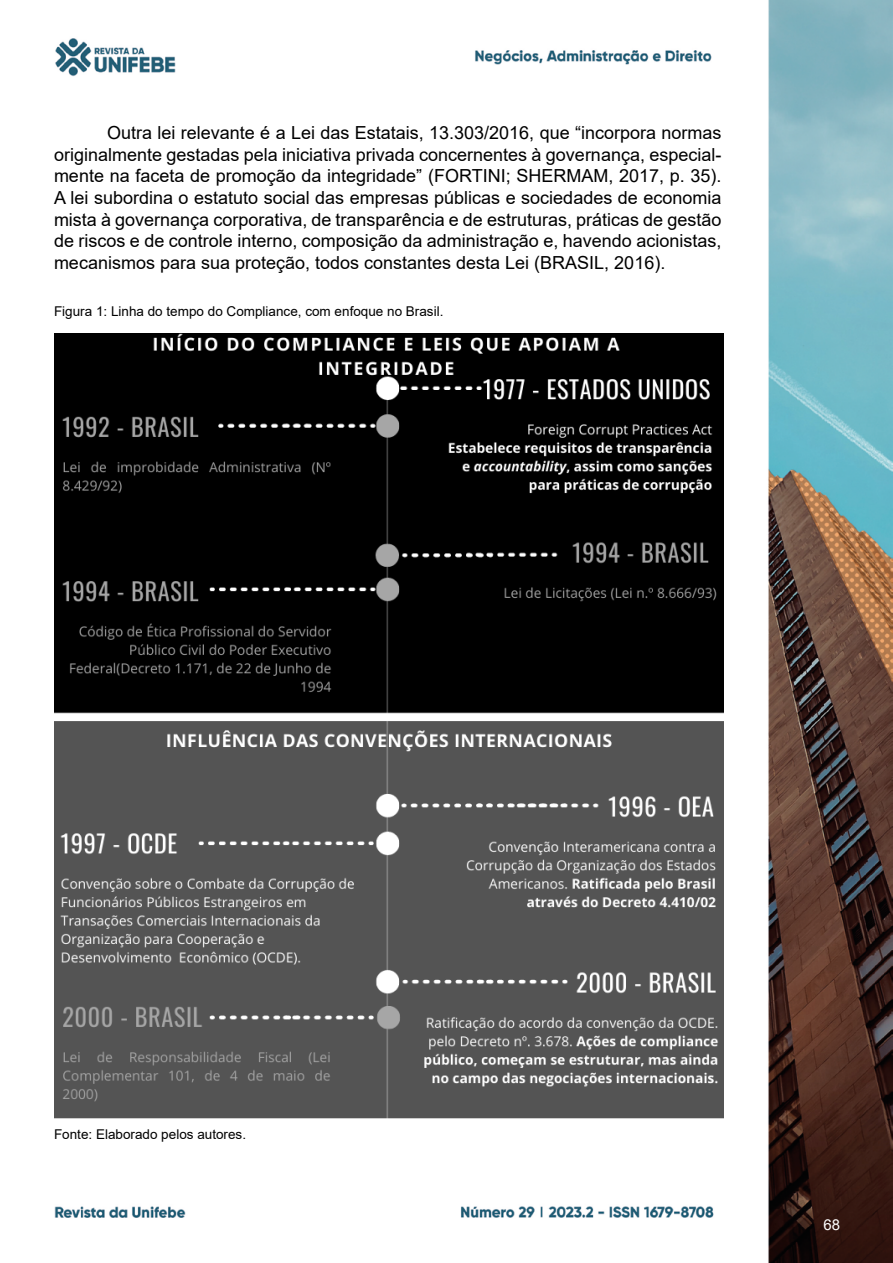
<style>
.page{position:relative;width:893px;height:1263px;background:#fff}
.page>*{position:absolute;margin:0;border:0;box-sizing:border-box;transform-origin:0 0}
.t1{font:18px/21.6px "Arial";color:#000;text-align:justify}
.t2{font:15px "Arial";color:#fff}
.t3{font:13.5px "Arial";color:#000}
</style>
<div class="page">
<img style="left:54px;top:0;width:839px;height:1263px">
<img style="left:54px;top:333px;width:670px;height:789px">
<p class="t1" style="left:54px;top:122px;width:669px;text-indent:53px">Outra lei relevante é a Lei das Estatais, 13.303/2016, que “incorpora normas originalmente gestadas pela iniciativa privada concernentes à governança, especial&shy;mente na faceta de promoção da integridade” (FORTINI; SHERMAM, 2017, p. 35).<br>A lei subordina o estatuto social das empresas públicas e sociedades de economia mista à governança corporativa, de transparência e de estruturas, práticas de gestão de riscos e de controle interno, composição da administração e, havendo acionistas, mecanismos para sua proteção, todos constantes desta Lei (BRASIL, 2016).</p>
<p class="t3" style="left:54px;top:302px;width:391px">Figura 1: Linha do tempo do Compliance, com enfoque no Brasil.</p>
<p class="t3" style="left:54px;top:1125px;width:194px">Fonte: Elaborado pelos autores.</p>
<p class="t2" style="left:824px;top:1215px;width:18px">68</p>
</div>
